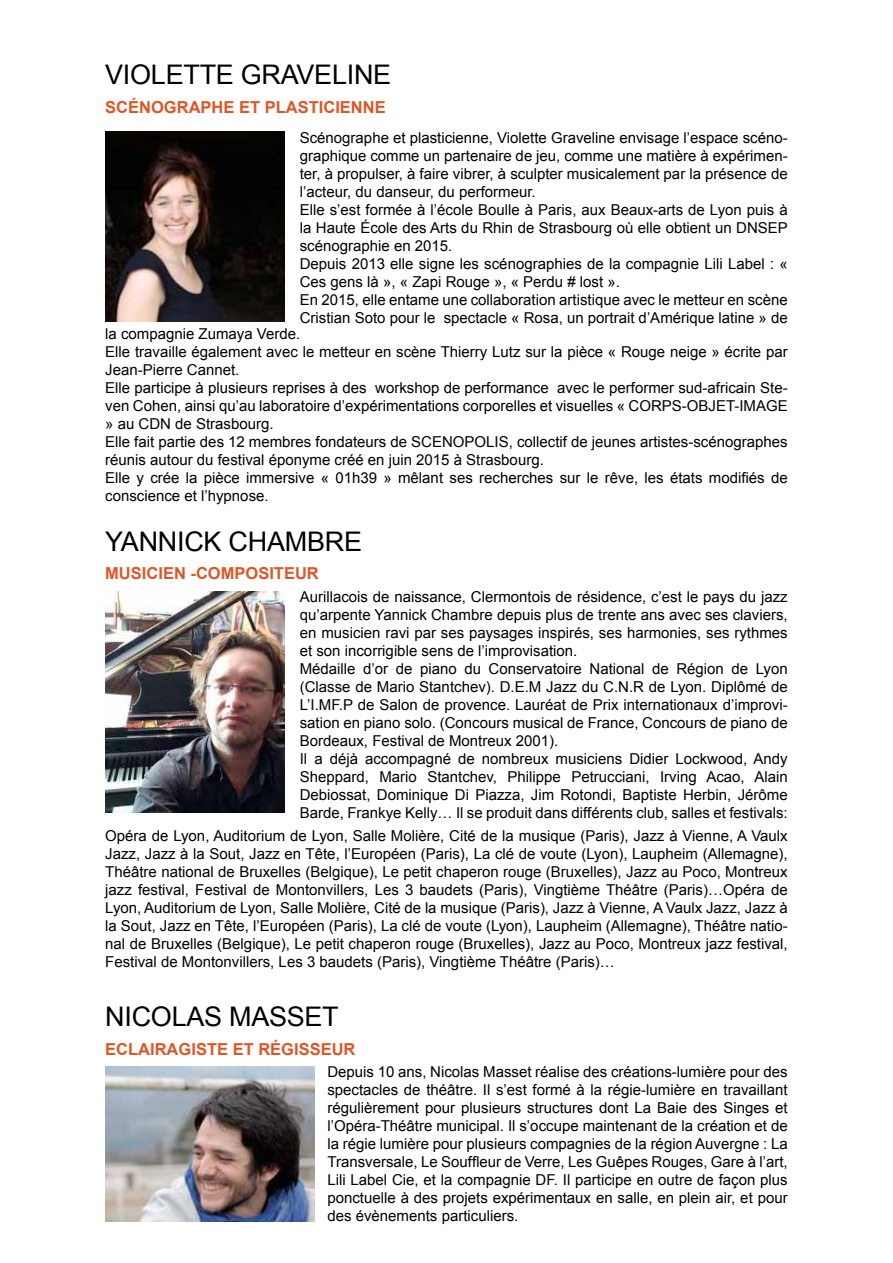
<style>
.page{position:relative;width:893px;height:1263px;background:#fff}
.page>*{position:absolute;margin:0;border:0;box-sizing:border-box;transform-origin:0 0}
.t1{font:27px "Arial";letter-spacing:-.01em;color:#000}
.t2{font:700 16.5px "Arial";color:#dc5727}
.t3{font:15px/18px "Arial";color:#000}
</style>
<div class="page">
<img style="left:105px;top:591px;width:179px;height:221px">
<img style="left:105px;top:132px;width:179px;height:189px">
<img style="left:105px;top:1066px;width:210px;height:155px">
<h1 class="t1" style="left:105px;top:57px;width:287px">Violette Gravelin e</h1>
<p class="t2" style="left:105px;top:96px;width:282px">SCÉNOGRAPHE ET PLASTICIENNE</p>
<p class="t3" style="left:300px;top:128px;width:490px">Scénographe et plasticienne, Violette Graveline envisage l’espace scéno&shy;graphique comme un partenaire de jeu, comme une matière à expérimen&shy;ter, à propulser, à faire vibrer, à sculpter musicalement par la présence de l’acteur, du danseur, du performeur.<br>Elle s’est formée à l’école Boulle à Paris, aux Beaux-arts de Lyon puis à la Haute École des Arts du Rhin de Strasbourg où elle obtient un DNSEP scénographie en 2015.<br>Depuis 2013 elle signe les scénographies de la compagnie Lili Label : « Ces gens là », « Zapi Rouge », « Perdu # lost ».<br>En 2015, elle entame une collaboration artistique avec le metteur en scène Cristian Soto pour le spectacle « Rosa, un portrait d’Amérique latine » de</p>
<p class="t3" style="left:105px;top:325px;width:684px">la compagnie Zumaya Verde.<br>Elle travaille également avec le metteur en scène Thierry Lutz sur la pièce « Rouge neige » écrite par Jean-Pierre Cannet.<br>Elle participe à plusieurs reprises à des workshop de performance avec le performer sud-africain Ste&shy;ven Cohen, ainsi qu’au laboratoire d’expérimentations corporelles et visuelles « CORPS-OBJET-IMAGE<br>» au CDN de Strasbourg.<br>Elle fait partie des 12 membres fondateurs de SCENOPOLIS, collectif de jeunes artistes-scénographes réunis autour du festival éponyme créé en juin 2015 à Strasbourg.<br>Elle y crée la pièce immersive « 01h39 » mêlant ses recherches sur le rêve, les états modifiés de conscience et l’hypnose.</p>
<h1 class="t1" style="left:105px;top:523px;width:51px">Yannick</h1>
<h1 class="t1" style="left:229px;top:523px;width:114px">CHAMBRE</h1>
<p class="t2" style="left:105px;top:562px;width:215px">MUSICIEN -COMPOSITEUR</p>
<p class="t3" style="left:300px;top:588px;width:489px">Aurillacois de naissance, Clermontois de résidence, c’est le pays du jazz qu’arpente Yannick Chambre depuis plus de trente ans avec ses claviers, en musicien ravi par ses paysages inspirés, ses harmonies, ses rythmes et son incorrigible sens de l’improvisation.<br>Médaille d’or de piano du Conservatoire National de Région de Lyon (Classe de Mario Stantchev). D.E.M Jazz du C.N.R de Lyon. Diplômé de L’I.MF.P de Salon de provence. Lauréat de Prix internationaux d’improvi&shy;sation en piano solo. (Concours musical de France, Concours de piano de Bordeaux, Festival de Montreux 2001).<br>Il a déjà accompagné de nombreux musiciens Didier Lockwood, Andy Sheppard, Mario Stantchev, Philippe Petrucciani, Irving Acao, Alain Debiossat, Dominique Di Piazza, Jim Rotondi, Baptiste Herbin, Jérôme Barde, Frankye Kelly… Il se produit dans différents club, salles et festivals:</p>
<p class="t3" style="left:105px;top:827px;width:684px;text-align:justify">Opéra de Lyon, Auditorium de Lyon, Salle Molière, Cité de la musique (Paris), Jazz à Vienne, A Vaulx Jazz, Jazz à la Sout, Jazz en Tête, l’Européen (Paris), La clé de voute (Lyon), Laupheim (Allemagne), Théâtre national de Bruxelles (Belgique), Le petit chaperon rouge (Bruxelles), Jazz au Poco, Montreux jazz festival, Festival de Montonvillers, Les 3 baudets (Paris), Vingtième Théâtre (Paris)…Opéra de Lyon, Auditorium de Lyon, Salle Molière, Cité de la musique (Paris), Jazz à Vienne, A Vaulx Jazz, Jazz à la Sout, Jazz en Tête, l’Européen (Paris), La clé de voute (Lyon), Laupheim (Allemagne), Théâtre natio&shy;nal de Bruxelles (Belgique), Le petit chaperon rouge (Bruxelles), Jazz au Poco, Montreux jazz festival, Festival de Montonvillers, Les 3 baudets (Paris), Vingtième Théâtre (Paris)…</p>
<h1 class="t1" style="left:105px;top:999px;width:35px">Nicol</h1>
<h1 class="t1" style="left:186px;top:999px;width:145px">as Mass et</h1>
<p class="t2" style="left:105px;top:1038px;width:252px">EC LAIRAG ISTE ET RÉG ISSEUR</p>
<p class="t3" style="left:327px;top:1063px;width:462px;text-align:justify">Depuis 10 ans, Nicolas Masset réalise des créations-lumière pour des spectacles de théâtre. Il s’est formé à la régie-lumière en travaillant régulièrement pour plusieurs structures dont La Baie des Singes et l’Opéra-Théâtre municipal. Il s’occupe maintenant de la création et de la régie lumière pour plusieurs compagnies de la région Auvergne : La Transversale, Le Souffleur de Verre, Les Guêpes Rouges, Gare à l’art, Lili Label Cie, et la compagnie DF. Il participe en outre de façon plus ponctuelle à des projets expérimentaux en salle, en plein air, et pour des évènements particuliers.</p>
</div>
